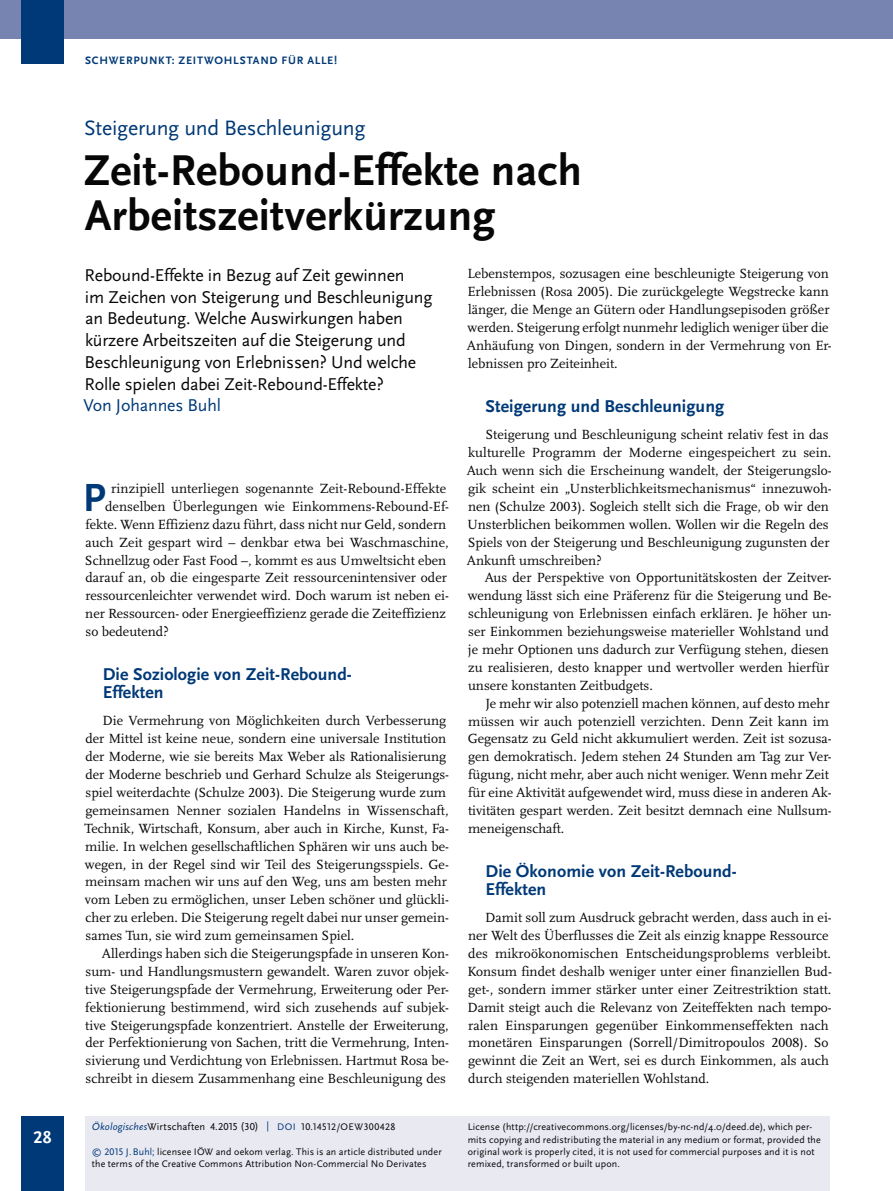
<style>
.page{position:relative;width:893px;height:1191px;background:#fff}
.page>*{position:absolute;margin:0;border:0;box-sizing:border-box;transform-origin:0 0}
.t1{font:700 45px/45px "Scala Sans Pro";letter-spacing:.005em;color:#070707}
.t2{font:700 40.95px "Scala Sans Pro";color:#003977}
.t3{font:21.75px "Scala Sans Pro";letter-spacing:-.01em;color:#003977}
.t4{font:17.85px/21.8px "Scala Sans Pro";letter-spacing:-.01em;color:#070707}
.t5{font:700 17.85px/17.9px "Scala Sans Pro";letter-spacing:.005em;color:#003977}
.t6{font:17.85px "Scala Sans Pro";letter-spacing:-.01em;color:#003977}
.t7{font:700 17.85px "Scala Sans Pro";color:#fff}
.t8{font:13.8px/17.9px "Scala Pro";color:#070707}
.t9{font:700 11.25px "Scala Sans Pro";letter-spacing:.065em;color:#003977}
.t10{font:10.5px "Scala Sans Pro";letter-spacing:.015em;color:#070707}
.t11{font:10.05px/12.3px "Scala Sans Pro";letter-spacing:.015em;color:#070707}
.t12{font:10.05px "Scala Sans Pro";letter-spacing:.04em;color:#070707}
.s1{font-style:italic;color:#003977}
.s2{color:#003977}
.s3{font-size:10.05px;color:#003977}
.s4{font-size:10.05px}
</style>
<div class="page">
<div style="left:0;top:0;width:893px;height:38px;background:#7783b1"></div>
<div style="left:21px;top:1116px;width:43px;height:74px;background:#003977"></div>
<div style="left:21px;top:0;width:43px;height:64px;background:#003977"></div>
<div style="left:85px;top:1116px;width:744px;height:74px;background:#e9e9f2"></div>
<p class="t7" style="left:33px;top:1130px;width:20px">28</p>
<p class="t9" style="left:85px;top:56px;width:253px">SCHWERPUNKT: ZEITWOHLSTAND FÜR ALLE!</p>
<h3 class="t3" style="left:84px;top:120px;width:283px">Steigerung und Beschleunigung</h3>
<h1 class="t1" style="left:83px;top:151px;width:500px">Zeit-Rebound-Effekte nach<br>Arbeitszeitverkürzung</h1>
<p class="t4" style="left:85px;top:266px;width:349px">Rebound-Effekte in Bezug auf Zeit gewinnen<br>im Zeichen von Steigerung und Beschleunigung an Bedeutung. Welche Auswirkungen haben kürzere Arbeitszeiten auf die Steigerung und Beschleunigung von Erlebnissen? Und welche Rolle spielen dabei Zeit-Rebound- Effekte?</p>
<p class="t6" style="left:84px;top:399px;width:139px">Von Johannes Buhl</p>
<p class="t8" style="left:467px;top:266px;width:366px">Lebenstempos, sozusagen eine beschleunigte Steigerung von Erlebnissen (Rosa 2005). Die zurückgelegte Wegstrecke kann länger, die Menge an Gütern oder Handlungsepisoden größer werden. Steigerung erfolgt nunmehr lediglich weniger über die Anhäufung von Dingen, sondern in der Vermehrung von Er&shy;lebnissen pro Zeiteinheit.</p>
<p class="t5" style="left:486px;top:398px;width:240px">Steigerung und Beschleunigung</p>
<p class="t8" style="left:467px;top:427px;width:366px;text-indent:19px">Steigerung und Beschleunigung scheint relativ fest in das kulturelle Programm der Moderne eingespeichert zu sein.<br>Auch wenn sich die Erscheinung wandelt, der Steigerungslo&shy;gik scheint ein „Unsterblichkeitsmechanismus“ innezuwoh&shy;nen (Schulze 2003). Sogleich stellt sich die Frage, ob wir den Unsterblichen beikommen wollen. Wollen wir die Regeln des Spiels von der Steigerung und Beschleunigung zugunsten der Ankunft umschreiben?</p>
<p class="t8" style="left:468px;top:570px;width:366px;text-indent:17px">Aus der Perspektive von Opportunitätskosten der Zeitver&shy;wendung lässt sich eine Präferenz für die Steigerung und Be&shy;schleunigung von Erlebnissen einfach erklären. Je höher un&shy;ser Einkommen beziehungsweise materieller Wohlstand und je mehr Optionen uns dadurch zur Verfügung stehen, diesen zu realisieren, desto knapper und wertvoller werden hierfür unsere konstanten Zeitbudgets.</p>
<p class="t8" style="left:468px;top:695px;width:366px;text-indent:18px">Je mehr wir also potenziell machen können, auf desto mehr müssen wir auch potenziell verzichten. Denn Zeit kann im Gegensatz zu Geld nicht akkumuliert werden. Zeit ist sozusa&shy;gen demokratisch. Jedem stehen 24 Stunden am Tag zur Ver&shy;fügung, nicht mehr, aber auch nicht weniger. Wenn mehr Zeit für eine Aktivität aufgewendet wird, muss diese in anderen Ak&shy;tivitäten gespart werden. Zeit besitzt demnach eine Nullsum&shy;meneigenschaft.</p>
<p class="t5" style="left:485px;top:863px;width:253px">Die Ökonomie von Zeit-Rebound-<br>Effekten</p>
<p class="t8" style="left:467px;top:909px;width:366px;text-indent:18px">Damit soll zum Ausdruck gebracht werden, dass auch in ei&shy;ner Welt des Überflusses die Zeit als einzig knappe Ressource des mikroökonomischen Entscheidungsproblems verbleibt.<br>Konsum findet deshalb weniger unter einer finanziellen Bud&shy;get-, sondern immer stärker unter einer Zeitrestriktion statt.<br>Damit steigt auch die Relevanz von Zeiteffekten nach tempo&shy;ralen Einsparungen gegenüber Einkommenseffekten nach monetären Einsparungen (Sorrell/Dimitropoulos 2008). So gewinnt die Zeit an Wert, sei es durch Einkommen, als auch durch steigenden materiellen Wohlstand.</p>
<h2 class="t2" style="left:83px;top:482px;width:24px">P</h2>
<p class="t8" style="left:111px;top:480px;width:336px">rinzipiell unterliegen sogenannte Zeit-Rebound-Effekte</p>
<p class="t8" style="left:105px;top:498px;width:345px">denselben Überlegungen wie Einkommens-Rebound-Ef-</p>
<p class="t8" style="left:85px;top:516px;width:362px">fekte. Wenn Effizienz dazu führt, dass nicht nur Geld, sondern</p>
<p class="t8" style="left:86px;top:534px;width:365px">auch Zeit gespart wird – denkbar etwa bei Waschmaschine,</p>
<p class="t8" style="left:85px;top:552px;width:363px">Schnellzug oder Fast Food –, kommt es aus Umweltsicht eben</p>
<p class="t8" style="left:86px;top:570px;width:363px">darauf an, ob die eingesparte Zeit ressourcenintensiver oder</p>
<p class="t8" style="left:85px;top:588px;width:365px">ressourcenleichter verwendet wird. Doch warum ist neben ei-</p>
<p class="t8" style="left:85px;top:605px;width:362px">ner Ressourcen- oder Energieeffizienz gerade die Zeiteffizienz</p>
<p class="t8" style="left:86px;top:623px;width:85px">so bedeutend?</p>
<p class="t5" style="left:103px;top:667px;width:251px">Die Soziologie von Zeit-Rebound-<br>Effekten</p>
<p class="t8" style="left:84px;top:713px;width:366px;text-indent:18px">Die Vermehrung von Möglichkeiten durch Verbesserung der Mittel ist keine neue, sondern eine universale Institution der Moderne, wie sie bereits Max Weber als Rationalisierung der Moderne beschrieb und Gerhard Schulze als Steigerungs&shy;spiel weiterdachte (Schulze 2003). Die Steigerung wurde zum gemeinsamen Nenner sozialen Handelns in Wissenschaft, Technik, Wirtschaft, Konsum, aber auch in Kirche, Kunst, Fa&shy;milie. In welchen gesellschaftlichen Sphären wir uns auch be&shy;wegen, in der Regel sind wir Teil des Steigerungsspiels. Ge&shy;meinsam machen wir uns auf den Weg, uns am besten mehr vom Leben zu ermöglichen, unser Leben schöner und glückli&shy;cher zu erleben. Die Steigerung regelt dabei nur unser gemein&shy;sames Tun, sie wird zum gemeinsamen Spiel.</p>
<p class="t8" style="left:85px;top:945px;width:365px;text-align:justify;text-indent:17px">Allerdings haben sich die Steigerungspfade in unseren Kon&shy;sum- und Handlungsmustern gewandelt. Waren zuvor objek&shy;tive Steigerungspfade der Vermehrung, Erweiterung oder Per&shy;fektionierung bestimmend, wird sich zusehends auf subjek&shy;tive Steigerungspfade konzentriert. Anstelle der Erweiterung, der Perfektionierung von Sachen, tritt die Vermehrung, Inten&shy;sivierung und Verdichtung von Erlebnissen. Hartmut Rosa be&shy;schreibt in diesem Zusammenhang eine Beschleunigung des</p>
<p class="t10" style="left:92px;top:1122px;width:305px"><span class="s1">Ökologisches</span>Wirtschaften 4.2015 (30) <span class="s2">|</span> <span class="s3">DOI</span> <span class="s4">10.14512/OEW300428</span></p>
<p class="t11" style="left:92px;top:1146px;width:351px"><span class="s2">© 2015 J. Buhl;</span> licensee IÖW and oekom verlag. This is an article dis tributed under the terms of the Creative Commons Attribution Non- Commercial No Derivates</p>
<p class="t11" style="left:468px;top:1121px;width:355px">License (http://creativecommons.org/licenses/by-nc-nd/4.0/deed.de), which per&shy;mits copying and redistributing the material in any medium or format, provided the original work is properly cited, it is not used for commercial purposes and it is not remixed, transformed or built upon.</p>
<p class="t12" style="left:711px;top:1135px;width:120px"><span class="s2">DOI</span> 10.14512/OEW300428</p>
</div>
